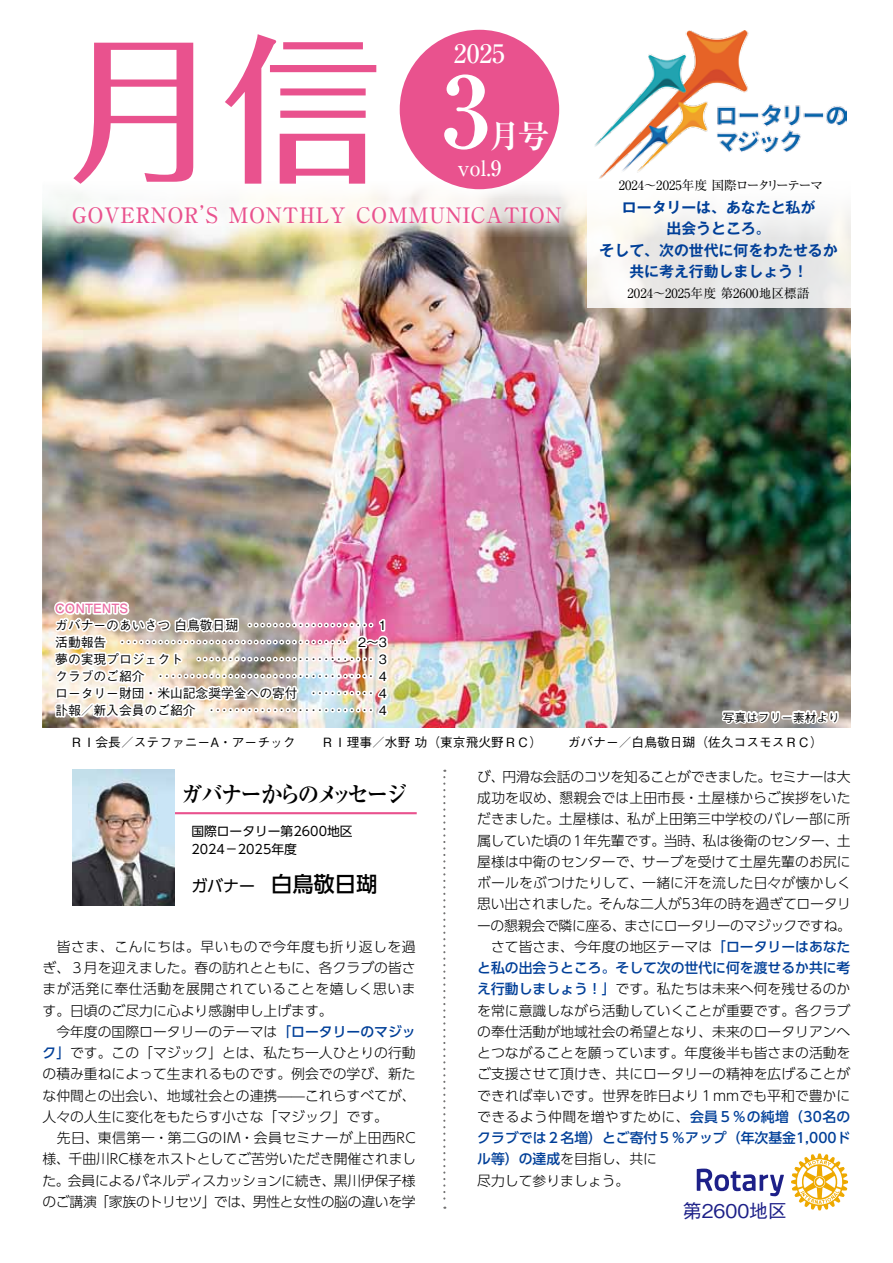
<style>
.page{position:relative;width:893px;height:1263px;background:#fff}
.page>*{position:absolute;margin:0;border:0;box-sizing:border-box;transform-origin:0 0}
.t1{font:500 159.45px "Folk Pro";color:#e9528e}
.t2{font:700 97.8px "Ryumin Pro";color:#fff}
.t3{font:700 31.95px "Ryumin Pro";color:#fff}
.t4{font:500 25.5px "Ryumin Pro";color:#fff}
.t5{font:700 23.4px "Ryumin Pro";letter-spacing:-.125em;color:#000;scale:.92 1}
.t6{font:500 21.3px "Ryumin Pro";letter-spacing:.025em;color:#e9528e}
.t7{font:500 21.3px "Ryumin Pro";color:#fff}
.t8{font:18.9px "Gothic BBB Pro Medium 90 pv RKSJ H";color:#1d2088}
.t9{font:15.9px "UD Shin Go Pro";color:#000}
.t10{font:700 14.85px/21.3px "Gothic MB101 Pro De";color:#003f98;text-align:center}
.t11{font:300 13.8px/21.3px "UD Shin Go Pro";color:#000}
.t12{font:500 12.75px/17px "Gothic BBB Pro";color:#000;text-align:justify}
.t13{font:12.75px "Ryumin Pro";color:#000}
.t14{font:12.75px/18.1px "UD Shin Go Pro";color:#000}
.t15{font:700 12.75px "Futo Go B101 Pro";color:#eb6ea5}
.t16{font:500 11.7px "Gothic BBB Pro";color:#000}
.s1{font-weight:500;font-size:21.3px}
.s2{font-weight:500;color:#003f98}
</style>
<div class="page">
<img style="left:43px;top:198px;width:807px;height:529px">
<div style="left:58px;top:19px;width:334px;height:181px;background:#fff"></div>
<div style="left:62px;top:194px;width:509px;height:41px;background:#fff;opacity:.9"></div>
<div style="left:388px;top:18px;width:183px;height:183px;background:#fff"></div>
<div style="left:400px;top:30px;width:159px;height:159px;background:#e9528e;border-radius:50%"></div>
<img style="left:51px;top:593px;width:339px;height:135px">
<svg style="left:587px;top:198px;width:263px;height:110px;fill:#ededeb"></svg>
<img style="left:595px;top:30px;width:252px;height:149px">
<hr style="left:174px;top:812px;width:243px;height:2px;background:#e9528e">
<img style="left:72px;top:770px;width:102px;height:136px">
<svg style="left:697px;top:1168px;width:87px;height:28px"></svg>
<svg style="left:791px;top:1153px;width:57px;height:57px"></svg>
<svg style="left:720px;top:617px;width:121px;height:111px;background:#97968a"></svg>
<svg style="left:443px;top:770px;width:2px;height:439px"></svg>
<h1 class="t1" style="left:64px;top:-25px;width:320px">月信</h1>
<h3 class="t6" style="left:72px;top:198px;width:491px">GOVERNOR’S MONTHLY COMMUNICATION</h3>
<h3 class="t4" style="left:454px;top:33px;width:53px">2025</h3>
<h2 class="t2" style="left:441px;top:33px;width:50px">3</h2>
<h3 class="t3" style="left:489px;top:110px;width:62px">月号</h3>
<h3 class="t7" style="left:458px;top:151px;width:45px">vol.9</h3>
<p class="t13" style="left:619px;top:175px;width:206px">2024〜2025年度 国際ロータリーテーマ</p>
<p class="t10" style="left:600px;top:195px;width:240px">ロータリーは、あなたと私が<br>出会うところ。<br>そして、次の世代に何をわたせるか共に考え行動しましょう！</p>
<p class="t13" style="left:628px;top:283px;width:184px">2024〜2025年度 第2600地区標語</p>
<p class="t15" style="left:55px;top:598px;width:74px">CONTENTS</p>
<p class="t12" style="left:55px;top:615px;width:333px">ガバナーのあいさつ 白鳥敬日瑚 ‥‥‥‥‥‥‥‥‥‥ 1活動報告 ‥‥‥‥‥‥‥‥‥‥‥‥‥‥‥‥‥‥ 2～3夢の実現プロジェクト ‥‥‥‥‥‥‥‥‥‥‥‥‥‥ 3クラブのご紹介 ‥‥‥‥‥‥‥‥‥‥‥‥‥‥‥‥‥ 4ロータリー財団・米山記念奨学金への寄付 ‥‥‥‥‥ 4訃報／新入会員のご紹介 ‥‥‥‥‥‥‥‥‥‥‥‥‥ 4</p>
<p class="t16" style="left:723px;top:708px;width:118px">写真はフリー素材より</p>
<p class="t12" style="left:70px;top:732px;width:754px">ＲＩ会長／ステファニーA・アーチック　　ＲＩ理事／水野 功（東京飛火野ＲＣ）　　ガバナー／白鳥敬日瑚（佐久コスモスＲＣ）</p>
<h3 class="t5" style="left:181px;top:776px;width:247px">ガバナーからのメッセージ</h3>
<p class="t14" style="left:191px;top:822px;width:163px">国際ロータリー第2600地区<br>2024−2025年度</p>
<p class="t9" style="left:191px;top:873px;width:188px">ガバナー　<span class="s1">白鳥敬日瑚</span></p>
<p class="t11" style="left:42px;top:935px;width:375px">　皆さま、こんにちは。早いもので今年度も折り返しを過ぎ、３月を迎えました。春の訪れとともに、各クラブの皆さまが活発に奉仕活動を展開されていることを嬉しく思います。日頃のご尽力に心より感謝申し上げます。<br>　今年度の国際ロータリーのテーマは<span class="s2">「ロータリーのマジック」</span>です。この「マジック」とは、私たち一人ひとりの行動の積み重ねによって生まれるものです。例会での学び、新たな仲間との出会い、地域社会との連携——これらすべてが、人々の人生に変化をもたらす小さな「マジック」です。<br>　先日、東信第一・第二GのIM・会員セミナーが上田西RC様、千曲川RC様をホストとしてご苦労いただき開催されました。会員によるパネルディスカッションに続き、黒川伊保子様のご講演「家族のトリセツ」では、男性と女性の脳の違いを学</p>
<p class="t11" style="left:477px;top:765px;width:375px">び、円滑な会話のコツを知ることができました。セミナーは大成功を収め、懇親会では上田市長・土屋様からご挨拶をいただきました。土屋様は、私が上田第三中学校のバレー部に所属していた頃の１年先輩です。当時、私は後衛のセンター、土屋様は中衛のセンターで、サーブを受けて土屋先輩のお尻にボールをぶつけたりして、一緒に汗を流した日々が懐かしく思い出されました。そんな二人が53年の時を過ぎてロータリーの懇親会で隣に座る、まさにロータリーのマジックですね。　さて皆さま、今年度の地区テーマは<span class="s2">「ロータリーはあなたと私の出会うところ。そして次の世代に何を渡せるか共に考え行動しましょう！」</span>です。私たちは未来へ何を残せるのかを常に意識しながら活動していくことが重要です。各クラブの奉仕活動が地域社会の希望となり、未来のロータリアンへとつながることを願っています。年度後半も皆さまの活動をご支援させて頂けき、共にロータリーの精神を広げることができれば幸いです。世界を昨日より１mmでも平和で豊かにできるよう仲間を増やすために、<span class="s2">会員５％の純増（30名のクラブでは２名増）とご寄付５％アップ（年次基金1,000ドル等）の達成</span>を目指し、共に<br>尽力して参りましょう。</p>
<h3 class="t8" style="left:683px;top:1195px;width:106px">第2600地区</h3>
</div>
